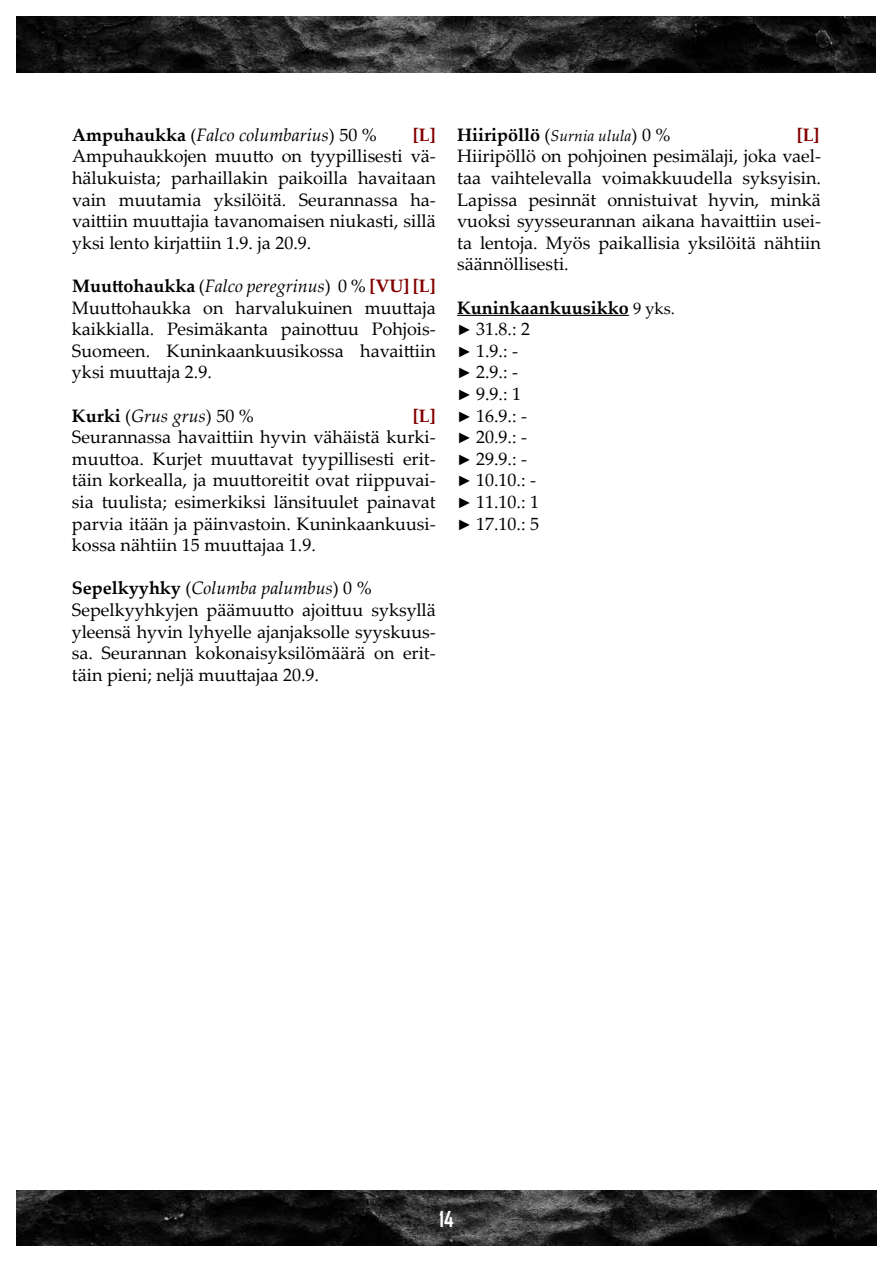
<style>
.page{position:relative;width:893px;height:1263px;background:#fff}
.page>*{position:absolute;margin:0;border:0;box-sizing:border-box;transform-origin:0 0}
.t1{font:700 21px "Agency FB";color:#fff}
.t2{font:18px/21.6px "Palatino Linotype";color:#000;text-align:justify}
.t3{font:italic 18px "Palatino Linotype";color:#000}
.t4{font:700 18px "Palatino Linotype";color:#830000}
.t5{font:italic 15.75px "Palatino Linotype";color:#000}
.s1{font-weight:700;font-style:normal}
.s2{font-style:normal}
.s3{font-weight:700}
.s4{font-style:italic}
.s5{font-weight:700;color:#830000}
.s6{font-weight:700;font-style:normal;font-size:18px}
.s7{font-style:normal;font-size:18px}
.s8{font-size:16.5px}
.s9{font-family:"Arial";font-size:15px}
</style>
<div class="page">
<img style="left:17px;top:1191px;width:859px;height:55px">
<img style="left:17px;top:17px;width:859px;height:55px">
<hr style="left:457px;top:315px;width:172px;height:1px;background:#000">
<p class="t3" style="left:72px;top:122px;width:307px"><span class="s1">Ampuhaukka</span> <span class="s2">(</span>Falco columbarius<span class="s2">) 50 %</span></p>
<p class="t4" style="left:413px;top:122px;width:24px">[L]</p>
<p class="t2" style="left:72px;top:145px;width:365px">Ampuhaukkojen muutto on tyypillisesti vä&shy;hälukuista; parhaillakin paikoilla havaitaan vain muutamia yksilöitä. Seurannassa ha&shy;vaittiin muuttajia tavanomaisen niukasti, sillä yksi lento kirjattiin 1.9. ja 20.9.</p>
<p class="t2" style="left:72px;top:274px;width:365px"><span class="s3">Muuttohaukka</span> (<span class="s4">Falco peregrinus</span>) 0 % <span class="s5">[VU] [L] </span>Muuttohaukka on harvalukuinen muuttaja kaikkialla. Pesimäkanta painottuu Pohjois-Suomeen. Kuninkaankuusikossa havaittiin yksi muuttaja 2.9.</p>
<p class="t3" style="left:72px;top:403px;width:183px"><span class="s1">Kurki</span> <span class="s2">(</span>Grus grus<span class="s2">) 50 %</span></p>
<p class="t4" style="left:413px;top:403px;width:24px">[L]</p>
<p class="t2" style="left:72px;top:426px;width:365px">Seurannassa havaittiin hyvin vähäistä kurki&shy;muuttoa. Kurjet muuttavat tyypillisesti erit&shy;täin korkealla, ja muuttoreitit ovat riippuvai&shy;sia tuulista; esimerkiksi länsituulet painavat parvia itään ja päinvastoin. Kuninkaankuusi&shy;kossa nähtiin 15 muuttajaa 1.9.</p>
<p class="t2" style="left:72px;top:577px;width:365px;text-align:left"><span class="s3">Sepelkyyhky</span> (<span class="s4">Columba palumbus</span>) 0 % Sepelkyyhkyjen päämuutto ajoittuu syksyllä yleensä hyvin lyhyelle ajanjaksolle syyskuus&shy;sa. Seurannan kokonaisyksilömäärä on erit&shy;täin pieni; neljä muuttajaa 20.9.</p>
<p class="t5" style="left:457px;top:124px;width:215px"><span class="s6">Hiiripöllö</span> <span class="s7">(</span>Surnia ulula<span class="s7">) 0 %</span></p>
<p class="t4" style="left:797px;top:122px;width:24px">[L]</p>
<p class="t2" style="left:457px;top:145px;width:365px">Hiiripöllö on pohjoinen pesimälaji, joka vael&shy;taa vaihtelevalla voimakkuudella syksyisin.<br>Lapissa pesinnät onnistuivat hyvin, minkä vuoksi syysseurannan aikana havaittiin usei&shy;ta lentoja. Myös paikallisia yksilöitä nähtiin säännöllisesti.</p>
<p class="t2" style="left:457px;top:296px;width:219px;text-align:left"><span class="s3">Kuninkaankuusikko</span> <span class="s8">9 yks. </span><span class="s9">►</span> 31.8.: 2<br><span class="s9">►</span> 1.9.: -<br><span class="s9">►</span> 2.9.: -<br><span class="s9">►</span> 9.9.: 1<br><span class="s9">►</span> 16.9.: -<br><span class="s9">►</span> 20.9.: -<br><span class="s9">►</span> 29.9.: -<br><span class="s9">►</span> 10.10.: -<br><span class="s9">►</span> 11.10.: 1<br><span class="s9">►</span> 17.10.: 5</p>
<p class="t1" style="left:439px;top:1206px;width:16px">14</p>
</div>
